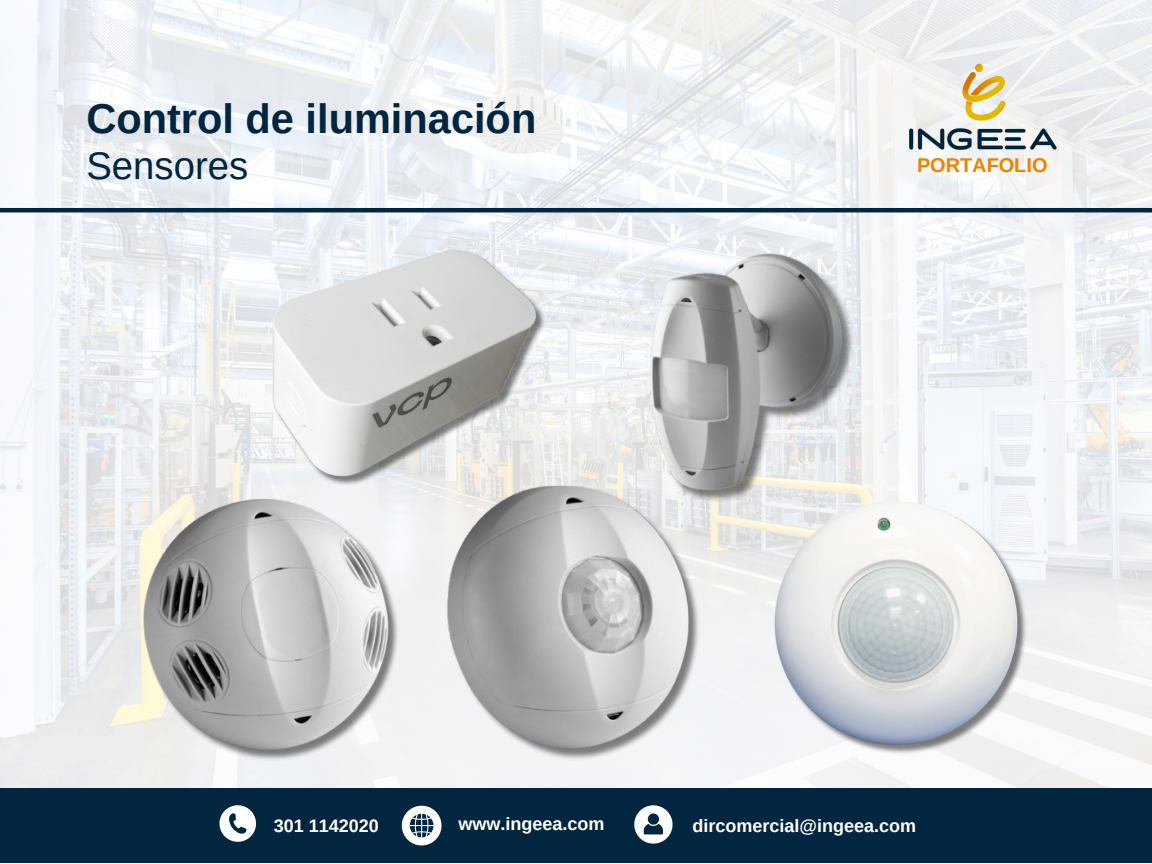
<style>
.page{position:relative;width:1152px;height:864px;background:#fff}
.page>*{position:absolute;margin:0;border:0;box-sizing:border-box;transform-origin:0 0}
.t1{font:700 41.55px "Arimo";color:#022640}
.t2{font:38.4px "Arimo";color:#022640}
.t3{font:700 19.95px "Arimo";color:#e78504}
.t4{font:700 18px "Arimo";color:#fff}
</style>
<div class="page">
<img style="left:0;top:0;width:1152px;height:788px">
<div style="left:0;top:788px;width:1152px;height:75px;background:#022640"></div>
<svg style="left:220px;top:805px;width:36px;height:37px"></svg>
<svg style="left:402px;top:806px;width:39px;height:39px"></svg>
<svg style="left:634px;top:805px;width:39px;height:38px"></svg>
<img style="left:899px;top:59px;width:166px;height:97px">
<hr style="left:0;top:208px;width:1152px;height:4px;background:#022640">
<img style="left:237px;top:204px;width:330px;height:277px">
<img style="left:737px;top:465px;width:329px;height:323px">
<img style="left:380px;top:465px;width:392px;height:318px">
<img style="left:86px;top:481px;width:373px;height:302px">
<img style="left:576px;top:204px;width:331px;height:348px">
<p class="t1" style="left:86px;top:95px;width:451px">Control de iluminación</p>
<p class="t2" style="left:86px;top:145px;width:163px">Sensores</p>
<h3 class="t3" style="left:917px;top:154px;width:132px">PORTAFOLIO</h3>
<p class="t4" style="left:274px;top:815px;width:107px">301 1142020</p>
<h1 class="t4" style="left:458px;top:813px;width:148px">www.ingeea.com</h1>
<h2 class="t4" style="left:693px;top:815px;width:225px">dircomercial@ingeea.com</h2>
</div>
